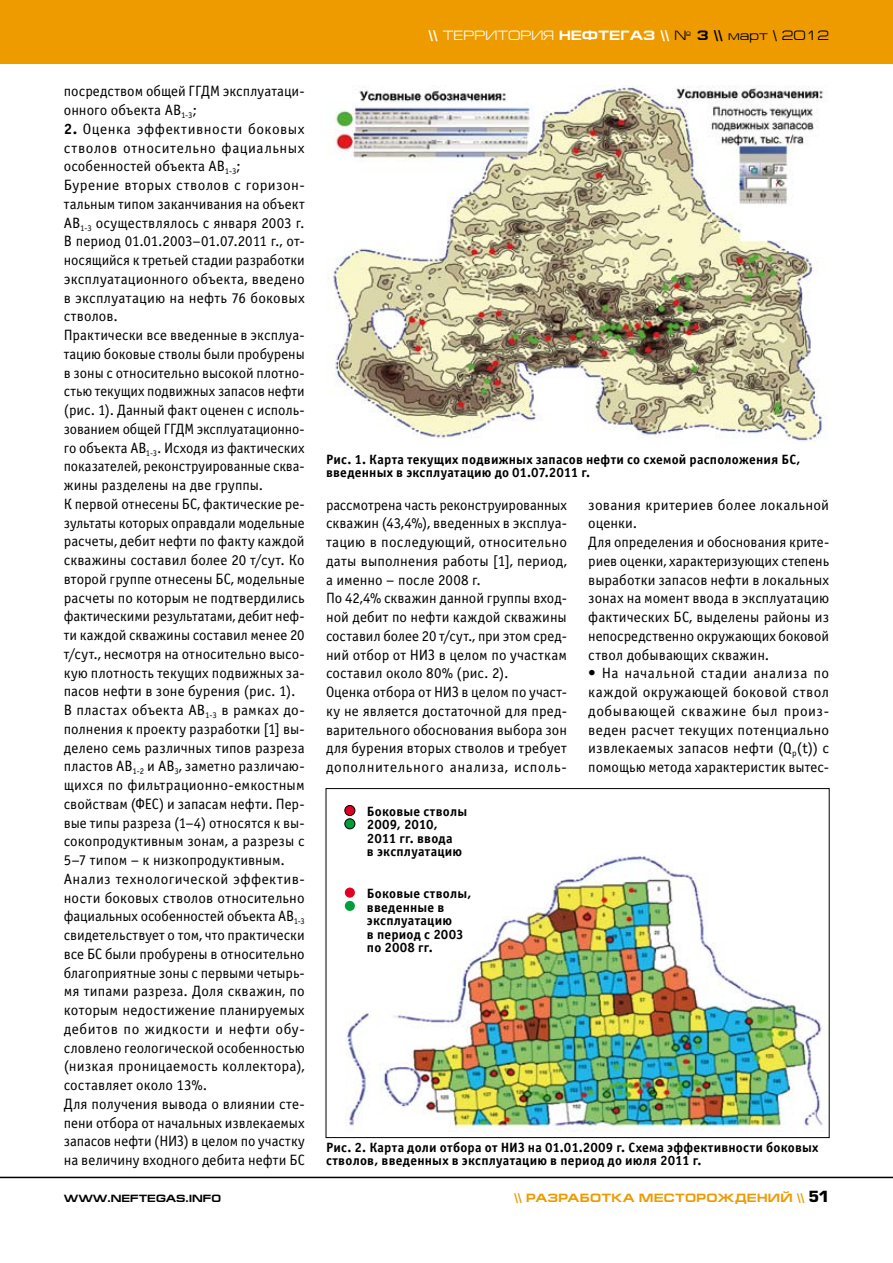
<style>
.page{position:relative;width:893px;height:1263px;background:#fff}
.page>*{position:absolute;margin:0;border:0;box-sizing:border-box;transform-origin:0 0}
.t1{font:15px/18.8px "Officina Sans C";letter-spacing:.005em;color:#000}
.t2{font:700 13.5px/13.5px "Officina Sans C";letter-spacing:.015em;color:#000}
.t3{font:700 13.5px "Europe Ext";color:#fff}
.t4{font:700 12px "Europe Ext";letter-spacing:.02em;color:#ee9b00}
.t5{font:700 10.5px "Europe Ext";color:#000}
.s1{font-weight:700}
.s2{font-weight:400}
.s3{font-weight:400;color:#000}
.s4{color:#000}
.s5{font-family:"Europe";font-size:15px;color:#000}
</style>
<div class="page">
<div style="left:0;top:0;width:893px;height:64px;background:#ee9b00"></div>
<hr style="left:0;top:1177px;width:893px;height:1px;background:#000">
<img style="left:326px;top:85px;width:498px;height:359px">
<img style="left:345px;top:805px;width:478px;height:326px">
<div style="left:345px;top:805px;width:10px;height:10px;background:#df0024;border-radius:50%"></div>
<div style="left:344px;top:805px;width:11px;height:11px;border:1px solid #000;border-radius:50%"></div>
<div style="left:345px;top:887px;width:10px;height:11px;background:#df0024;border-radius:50%"></div>
<div style="left:345px;top:819px;width:10px;height:10px;background:#009f3c;border-radius:50%"></div>
<div style="left:344px;top:818px;width:11px;height:11px;border:1px solid #000;border-radius:50%"></div>
<div style="left:345px;top:901px;width:10px;height:10px;background:#009f3c;border-radius:50%"></div>
<p class="t1" style="left:64px;top:82px;width:242px">посредством общей ГГДМ эксплуатаци&shy;онного объекта АВ<sub>1-3</sub>;</p>
<p class="t1" style="left:64px;top:120px;width:242px"><span class="s1">2.</span> Оценка эффективности боковых стволов относительно фациальных особенностей объекта АВ<sub>1-3</sub>;<br>Бурение вторых стволов с горизон&shy;тальным типом заканчивания на объект АВ<sub>1-3</sub> осуществлялось с января 2003 г.<br>В период 01.01.2003–01.07.2011 г., от&shy;носящийся к третьей стадии разработки эксплуатационного объекта, введено в эксплуатацию на нефть 76 боковых стволов.<br>Практически все введенные в эксплуа&shy;тацию боковые стволы были пробурены в зоны с относительно высокой плотно&shy;стью текущих подвижных запасов нефти (рис. 1). Данный факт оценен с исполь&shy;зованием общей ГГДМ эксплуатационно&shy;го объекта АВ<sub>1-3</sub>. Исходя из фактических показателей, реконструированные сква&shy;жины разделены на две группы.<br>К первой отнесены БС, фактические ре&shy;зультаты которых оправдали модельные расчеты, дебит нефти по факту каждой скважины составил более 20 т/сут. Ко второй группе отнесены БС, модельные расчеты по которым не подтвердились фактическими результатами, дебит неф&shy;ти каждой скважины составил менее 20 т/сут., несмотря на относительно высо&shy;кую плотность текущих подвижных за&shy;пасов нефти в зоне бурения (рис. 1).<br>В пластах объекта АВ<sub>1-3</sub> в рамках до&shy;полнения к проекту разработки [1] вы&shy;делено семь различных типов разреза пластов АВ<sub>1-2</sub> и АВ<sub>3</sub>, заметно различаю&shy;щихся по фильтрационно-емкостным свойствам (ФЕС) и запасам нефти. Пер&shy;вые типы разреза (1–4) относятся к вы&shy;сокопродуктивным зонам, а разрезы с 5–7 типом – к низкопродуктивным.<br>Анализ технологической эффектив&shy;ности боковых стволов относительно фациальных особенностей объекта АВ<sub>1-3 </sub>свидетельствует о том, что практически все БС были пробурены в относительно благоприятные зоны с первыми четырь&shy;мя типами разреза. Доля скважин, по которым недостижение планируемых дебитов по жидкости и нефти обу&shy;словлено геологической особенностью (низкая проницаемость коллектора), составляет около 13%.<br>Для получения вывода о влиянии сте&shy;пени отбора от начальных извлекаемых запасов нефти (НИЗ) в целом по участку на величину входного дебита нефти БС</p>
<p class="t3" style="left:429px;top:28px;width:402px">\\ <span class="s2">ТЕРРИТОРИЯ</span> НЕФТЕГАЗ \\ <span class="s3">№</span> <span class="s4">3 \\</span> <span class="s3">март \ 2012</span></p>
<p class="t2" style="left:326px;top:452px;width:476px">Рис. 1. Карта текущих подвижных запасов нефти со схемой расположения БС, введенных в эксплуатацию до 01.07.2011 г.</p>
<p class="t1" style="left:326px;top:495px;width:242px">рассмотрена часть реконструированных скважин (43,4%), введенных в эксплуа&shy;тацию в последующий, относительно даты выполнения работы [1], период, а именно – после 2008 г.<br>По 42,4% скважин данной группы вход&shy;ной дебит по нефти каждой скважины составил более 20 т/сут., при этом сред&shy;ний отбор от НИЗ в целом по участкам составил около 80% (рис. 2).<br>Оценка отбора от НИЗ в целом по участ&shy;ку не является достаточной для пред&shy;варительного обоснования выбора зон для бурения вторых стволов и требует дополнительного анализа, исполь-</p>
<p class="t1" style="left:588px;top:495px;width:242px">зования критериев более локальной оценки.<br>Для определения и обоснования крите&shy;риев оценки, характеризующих степень выработки запасов нефти в локальных зонах на момент ввода в эксплуатацию фактических БС, выделены районы из непосредственно окружающих боковой ствол добывающих скважин.</p>
<p class="t1" style="left:588px;top:664px;width:242px;text-align:justify">• На начальной стадии анализа по каждой окружающей боковой ствол добывающей скважине был произ&shy;веден расчет текущих потенциально извлекаемых запасов нефти (Q<sub>p</sub>(t)) с помощью метода характеристик вытес-</p>
<p class="t2" style="left:367px;top:805px;width:102px">Боковые стволы<br>2009, 2010,<br>2011 гг. ввода<br>в эксплуатацию</p>
<p class="t2" style="left:367px;top:887px;width:106px">Боковые стволы, введенные в эксплуатацию<br>в период с 2003 по 2008 гг.</p>
<p class="t2" style="left:326px;top:1140px;width:494px">Рис. 2. Карта доли отбора от НИЗ на 01.01.2009 г. Схема эффективности боковых стволов, введенных в эксплуатацию в период до июля 2011 г.</p>
<p class="t5" style="left:64px;top:1193px;width:159px">WWW.NEFTEGAS.INFO</p>
<p class="t4" style="left:514px;top:1191px;width:317px">\\ разработка месторожден ий \\ <span class="s5">51</span></p>
</div>
